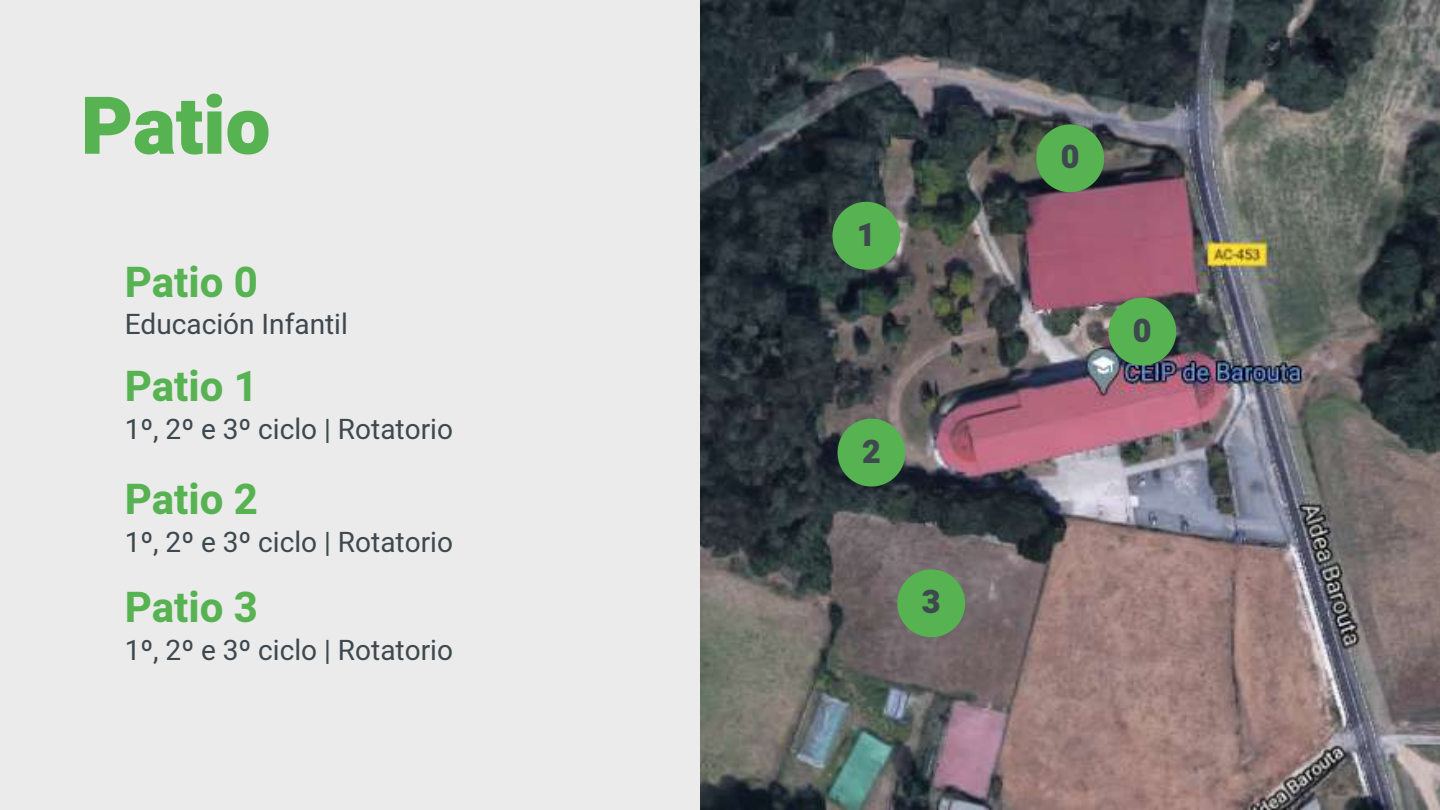
<style>
.page{position:relative;width:1440px;height:810px;background:#ebebeb}
.page>*{position:absolute;margin:0;border:0;box-sizing:border-box;transform-origin:0 0}
.t1{font:900 80px "Heebo";color:#57b252}
.t2{font:700 42px "Heebo";color:#57b252}
.t3{font:900 32.2px "Heebo";color:#3e484f}
.t4{font:28px "Heebo";color:#3e484f}
</style>
<div class="page">
<img style="left:701px;top:0;width:739px;height:810px">
<svg style="left:1108px;top:298px;width:68px;height:67px"></svg>
<svg style="left:1036px;top:124px;width:68px;height:68px"></svg>
<svg style="left:832px;top:202px;width:68px;height:68px"></svg>
<svg style="left:838px;top:419px;width:67px;height:68px"></svg>
<svg style="left:897px;top:569px;width:68px;height:68px"></svg>
<h1 class="t1" style="left:81px;top:70px;width:191px">Patio</h1>
<h2 class="t2" style="left:125px;top:253px;width:135px">Patio 0</h2>
<p class="t4" style="left:125px;top:305px;width:225px">Educación Infantil</p>
<h2 class="t2" style="left:125px;top:357px;width:135px">Patio 1</h2>
<p class="t4" style="left:125px;top:409px;width:330px">1º, 2º e 3º ciclo | Rotatorio</p>
<h2 class="t2" style="left:125px;top:470px;width:135px">Patio 2</h2>
<p class="t4" style="left:125px;top:522px;width:330px">1º, 2º e 3º ciclo | Rotatorio</p>
<h2 class="t2" style="left:125px;top:578px;width:135px">Patio 3</h2>
<p class="t4" style="left:125px;top:630px;width:330px">1º, 2º e 3º ciclo | Rotatorio</p>
<p class="t3" style="left:857px;top:212px;width:20px">1</p>
<p class="t3" style="left:862px;top:429px;width:20px">2</p>
<p class="t3" style="left:922px;top:580px;width:20px">3</p>
<p class="t3" style="left:1061px;top:135px;width:20px">0</p>
<p class="t3" style="left:1133px;top:308px;width:20px">0</p>
</div>
